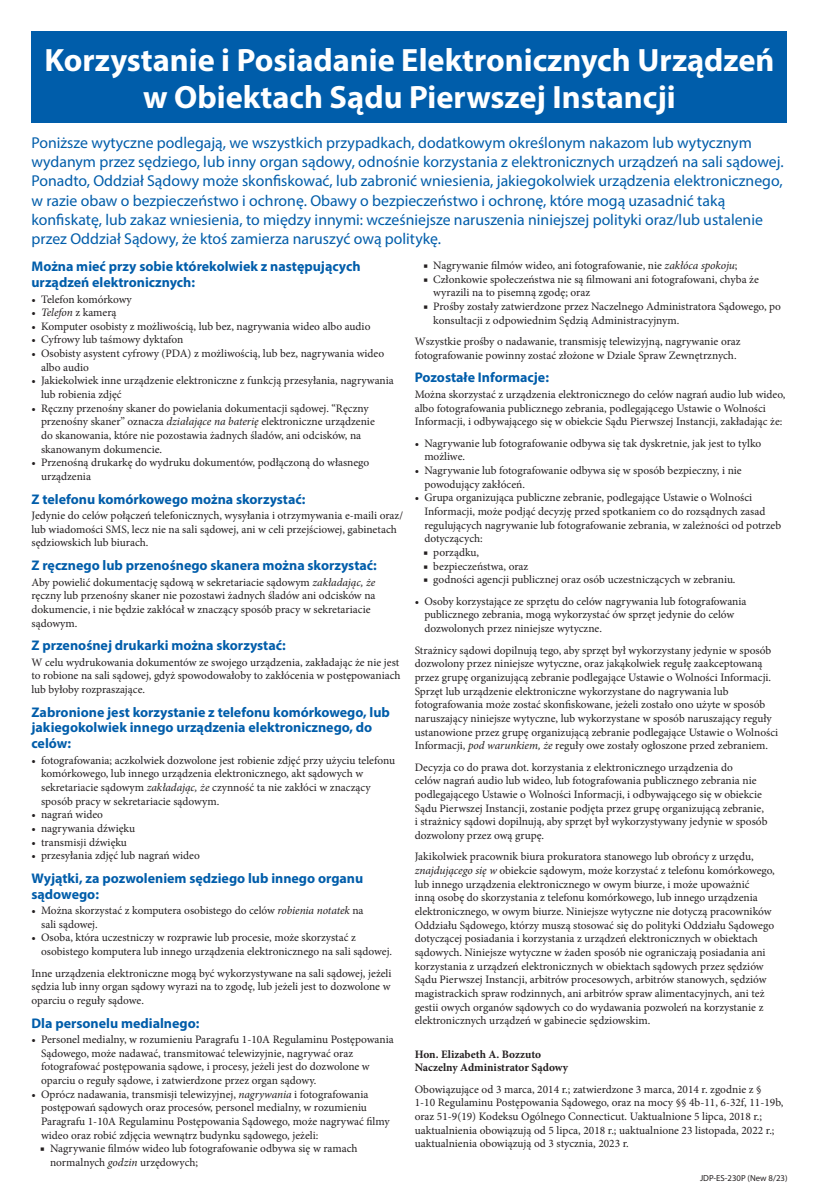
<style>
.page{position:relative;width:819px;height:1197px;background:#fff}
.page>*{position:absolute;margin:0;border:0;box-sizing:border-box;transform-origin:0 0}
.t1{font:700 32.38px/36.8px "Myriad Pro";color:#fff;text-align:center}
.t2{font:15.75px/19.2px "Myriad Pro";color:#005daa}
.t3{font:700 14px/15.8px "Myriad Pro";color:#005daa}
.t4{font:11.38px/13.7px "Minion Pro";color:#231f20}
.t5{font:700 11.38px/13.7px "Minion Pro";color:#231f20}
.t6{font:8.75px "Myriad Pro";color:#231f20}
.s1{font-style:italic}
</style>
<div class="page">
<div style="left:32px;top:32px;width:756px;height:91px;background:#005daa"></div>
<h1 class="t1" style="left:44px;top:41px;width:732px">Korzystanie i Posiadanie Elektronicznych Urządzeń w Obiektach Sądu Pierwszej Instancji</h1>
<p class="t2" style="left:32px;top:133px;width:754px">Poniższe wytyczne podlegają, we wszystkich przypadkach, dodatkowym określonym nakazom lub wytycznym wydanym przez sędziego, lub inny organ sądowy, odnośnie korzystania z elektronicznych urządzeń na sali sądowej.<br>Ponadto, Oddział Sądowy może skonfiskować, lub zabronić wniesienia, jakiegokolwiek urządzenia elektronicznego, w razie obaw o bezpieczeństwo i ochronę. Obawy o bezpieczeństwo i ochronę, które mogą uzasadnić taką konfiskatę, lub zakaz wniesienia, to między innymi: wcześniejsze naruszenia niniejszej polityki oraz/lub ustalenie przez Oddział Sądowy, że ktoś zamierza naruszyć ową politykę.</p>
<p class="t3" style="left:32px;top:258px;width:331px">Można mieć przy sobie którekolwiek z następujących urządzeń elektronicznych:</p>
<p class="t4" style="left:32px;top:292px;width:102px">• Telefon komórkowy</p>
<p class="t4" style="left:32px;top:306px;width:87px">• <span class="s1">Telefon</span> z kamerą</p>
<p class="t4" style="left:32px;top:319px;width:341px">• Komputer osobisty z możliwością, lub bez, nagrywania wideo albo audio</p>
<p class="t4" style="left:32px;top:333px;width:153px">• Cyfrowy lub taśmowy dyktafon</p>
<p class="t4" style="left:41px;top:347px;width:345px;text-indent:-10px">• Osobisty asystent cyfrowy (PDA) z możliwością, lub bez, nagrywania wideo albo audio</p>
<p class="t4" style="left:41px;top:374px;width:354px;text-indent:-10px">• Jakiekolwiek inne urządzenie elektroniczne z funkcją przesyłania, nagrywania lub robienia zdjęć</p>
<p class="t4" style="left:41px;top:401px;width:335px;text-indent:-10px">• Ręczny przenośny skaner do powielania dokumentacji sądowej. “Ręczny przenośny skaner” oznacza <span class="s1">działające na baterię</span> elektroniczne urządzenie do skanowania, które nie pozostawia żadnych śladów, ani odcisków, na skanowanym dokumencie.</p>
<p class="t4" style="left:41px;top:456px;width:330px;text-indent:-10px">• Przenośną drukarkę do wydruku dokumentów, podłączoną do własnego urządzenia</p>
<p class="t3" style="left:32px;top:491px;width:275px">Z telefonu komórkowego można skorzystać:</p>
<p class="t4" style="left:32px;top:509px;width:373px">Jedynie do celów połączeń telefonicznych, wysyłania i otrzymywania e-maili oraz/ lub wiadomości SMS, lecz nie na sali sądowej, ani w celi przejściowej, gabinetach sędziowskich lub biurach.</p>
<p class="t3" style="left:32px;top:557px;width:347px">Z ręcznego lub przenośnego skanera można skorzystać:</p>
<p class="t4" style="left:32px;top:575px;width:346px">Aby powielić dokumentację sądową w sekretariacie sądowym <span class="s1">zakładając, że </span>ręczny lub przenośny skaner nie pozostawi żadnych śladów ani odcisków na dokumencie, i nie będzie zakłócał w znaczący sposób pracy w sekretariacie sądowym.</p>
<p class="t3" style="left:32px;top:637px;width:256px">Z przenośnej drukarki można skorzystać:</p>
<p class="t4" style="left:32px;top:655px;width:371px;text-align:justify">W celu wydrukowania dokumentów ze swojego urządzenia, zakładając że nie jest to robione na sali sądowej, gdyż spowodowałoby to zakłócenia w postępowaniach lub byłoby rozpraszające.</p>
<p class="t3" style="left:32px;top:704px;width:360px">Zabronione jest korzystanie z telefonu komórkowego, lub jakiegokolwiek innego urządzenia elektronicznego, do celów:</p>
<p class="t4" style="left:41px;top:753px;width:355px;text-indent:-10px">• fotografowania; aczkolwiek dozwolone jest robienie zdjęć przy użyciu telefonu komórkowego, lub innego urządzenia elektronicznego, akt sądowych w sekretariacie sądowym <span class="s1">zakładając, że</span> czynność ta nie zakłóci w znaczący sposób pracy w sekretariacie sądowym.</p>
<p class="t4" style="left:32px;top:808px;width:73px">• nagrań wideo</p>
<p class="t4" style="left:32px;top:822px;width:105px">• nagrywania dźwięku</p>
<p class="t4" style="left:32px;top:835px;width:97px">• transmisji dźwięku</p>
<p class="t4" style="left:32px;top:849px;width:170px">• przesyłania zdjęć lub nagrań wideo</p>
<p class="t3" style="left:32px;top:870px;width:333px">Wyjątki, za pozwoleniem sędziego lub innego organu sądowego:</p>
<p class="t4" style="left:41px;top:904px;width:324px;text-indent:-10px">• Można skorzystać z komputera osobistego do celów <span class="s1">robienia notatek</span> na sali sądowej.</p>
<p class="t4" style="left:41px;top:931px;width:353px;text-indent:-10px">• Osoba, która uczestniczy w rozprawie lub procesie, może skorzystać z osobistego komputera lub innego urządzenia elektronicznego na sali sądowej.</p>
<p class="t4" style="left:32px;top:966px;width:362px;text-align:justify">Inne urządzenia elektroniczne mogą być wykorzystywane na sali sądowej, jeżeli sędzia lub inny organ sądowy wyrazi na to zgodę, lub jeżeli jest to dozwolone w oparciu o reguły sądowe.</p>
<p class="t3" style="left:32px;top:1015px;width:169px">Dla personelu medialnego:</p>
<p class="t4" style="left:41px;top:1033px;width:354px;text-indent:-10px">• Personel medialny, w rozumieniu Paragrafu 1-10A Regulaminu Postępowania Sądowego, może nadawać, transmitować telewizyjnie, nagrywać oraz fotografować postępowania sądowe, i procesy, jeżeli jest do dozwolone w oparciu o reguły sądowe, i zatwierdzone przez organ sądowy.</p>
<p class="t4" style="left:41px;top:1087px;width:350px;text-indent:-10px">• Oprócz nadawania, transmisji telewizyjnej, <span class="s1">nagrywania</span> i fotografowania postępowań sądowych oraz procesów, personel medialny, w rozumieniu Paragrafu 1-10A Regulaminu Postępowania Sądowego, może nagrywać filmy wideo oraz robić zdjęcia wewnątrz budynku sądowego, jeżeli:</p>
<p class="t4" style="left:50px;top:1142px;width:309px;text-indent:-10px">■ Nagrywanie filmów wideo lub fotografowanie odbywa się w ramach normalnych <span class="s1">godzin</span> urzędowych;</p>
<p class="t4" style="left:423px;top:259px;width:316px">■ Nagrywanie filmów wideo, ani fotografowanie, nie <span class="s1">zakłóca spokoju</span>;</p>
<p class="t4" style="left:433px;top:272px;width:327px;text-indent:-10px">■ Członkowie społeczeństwa nie są filmowani ani fotografowani, chyba że wyrazili na to pisemną zgodę; oraz</p>
<p class="t4" style="left:433px;top:300px;width:349px;text-indent:-10px">■ Prośby zostały zatwierdzone przez Naczelnego Administratora Sądowego, po konsultacji z odpowiednim Sędzią Administracyjnym.</p>
<p class="t4" style="left:415px;top:335px;width:327px">Wszystkie prośby o nadawanie, transmisję telewizyjną, nagrywanie oraz fotografowanie powinny zostać złożone w Dziale Spraw Zewnętrznych.</p>
<p class="t3" style="left:415px;top:369px;width:136px">Pozostałe Informacje:</p>
<p class="t4" style="left:415px;top:388px;width:372px">Można skorzystać z urządzenia elektronicznego do celów nagrań audio lub wideo, albo fotografowania publicznego zebrania, podlegającego Ustawie o Wolności<br>Informacji, i odbywającego się w obiekcie Sądu Pierwszej Instancji, zakładając że:</p>
<p class="t4" style="left:424px;top:436px;width:339px;text-indent:-10px">• Nagrywanie lub fotografowanie odbywa się tak dyskretnie, jak jest to tylko możliwe.</p>
<p class="t4" style="left:424px;top:464px;width:319px;text-indent:-10px">• Nagrywanie lub fotografowanie odbywa się w sposób bezpieczny, i nie powodujący zakłóceń.</p>
<p class="t4" style="left:424px;top:491px;width:358px;text-indent:-10px">• Grupa organizująca publiczne zebranie, podlegające Ustawie o Wolności Informacji, może podjąć decyzję przed spotkaniem co do rozsądnych zasad regulujących nagrywanie lub fotografowanie zebrania, w zależności od potrzeb dotyczących:</p>
<p class="t4" style="left:423px;top:546px;width:57px">■ porządku,</p>
<p class="t4" style="left:423px;top:559px;width:106px">■ bezpieczeństwa, oraz</p>
<p class="t4" style="left:423px;top:573px;width:314px">■ godności agencji publicznej oraz osób uczestniczących w zebraniu.</p>
<p class="t4" style="left:424px;top:594px;width:324px;text-indent:-10px">• Osoby korzystające ze sprzętu do celów nagrywania lub fotografowania publicznego zebrania, mogą wykorzystać ów sprzęt jedynie do celów dozwolonych przez niniejsze wytyczne.</p>
<p class="t4" style="left:415px;top:643px;width:365px">Strażnicy sądowi dopilnują tego, aby sprzęt był wykorzystany jedynie w sposób dozwolony przez niniejsze wytyczne, oraz jakąkolwiek regułę zaakceptowaną przez grupę organizującą zebranie podlegające Ustawie o Wolności Informacji.<br>Sprzęt lub urządzenie elektroniczne wykorzystane do nagrywania lub fotografowania może zostać skonfiskowane, jeżeli zostało ono użyte w sposób naruszający niniejsze wytyczne, lub wykorzystane w sposób naruszający reguły ustanowione przez grupę organizującą zebranie podlegające Ustawie o Wolności Informacji, <span class="s1">pod warunkiem, że</span> reguły owe zostały ogłoszone przed zebraniem.</p>
<p class="t4" style="left:415px;top:760px;width:354px">Decyzja co do prawa dot. korzystania z elektronicznego urządzenia do<br>celów nagrań audio lub wideo, lub fotografowania publicznego zebrania nie podlegającego Ustawie o Wolności Informacji, i odbywającego się w obiekcie Sądu Pierwszej Instancji, zostanie podjęta przez grupę organizującą zebranie, i strażnicy sądowi dopilnują, aby sprzęt był wykorzystywany jedynie w sposób dozwolony przez ową grupę.</p>
<p class="t4" style="left:415px;top:850px;width:362px">Jakikolwiek pracownik biura prokuratora stanowego lub obrońcy z urzędu, <span class="s1">znajdującego się w</span> obiekcie sądowym, może korzystać z telefonu komórkowego, lub innego urządzenia elektronicznego w owym biurze, i może upoważnić<br>inną osobę do skorzystania z telefonu komórkowego, lub innego urządzenia elektronicznego, w owym biurze. Niniejsze wytyczne nie dotyczą pracowników Oddziału Sądowego, którzy muszą stosować się do polityki Oddziału Sądowego dotyczącej posiadania i korzystania z urządzeń elektronicznych w obiektach sądowych. Niniejsze wytyczne w żaden sposób nie ograniczają posiadania ani korzystania z urządzeń elektronicznych w obiektach sądowych przez sędziów Sądu Pierwszej Instancji, arbitrów procesowych, arbitrów stanowych, sędziów magistrackich spraw rodzinnych, ani arbitrów spraw alimentacyjnych, ani też gestii owych organów sądowych co do wydawania pozwoleń na korzystanie z elektronicznych urządzeń w gabinecie sędziowskim.</p>
<p class="t5" style="left:415px;top:1047px;width:155px">Hon. Elizabeth A. Bozzuto<br>Naczelny Administrator Sądowy</p>
<p class="t4" style="left:415px;top:1082px;width:370px">Obowiązujące od 3 marca, 2014 r.; zatwierdzone 3 marca, 2014 r. zgodnie z § 1-10 Regulaminu Postępowania Sądowego, oraz na mocy §§ 4b-11, 6-32f, 11-19b, oraz 51-9(19) Kodeksu Ogólnego Connecticut. Uaktualnione 5 lipca, 2018 r.; uaktualnienia obowiązują od 5 lipca, 2018 r.; uaktualnione 23 listopada, 2022 r.; uaktualnienia obowiązują od 3 stycznia, 2023 r.</p>
<p class="t6" style="left:700px;top:1173px;width:89px">JDP-ES-230P (New 8/23)</p>
</div>
